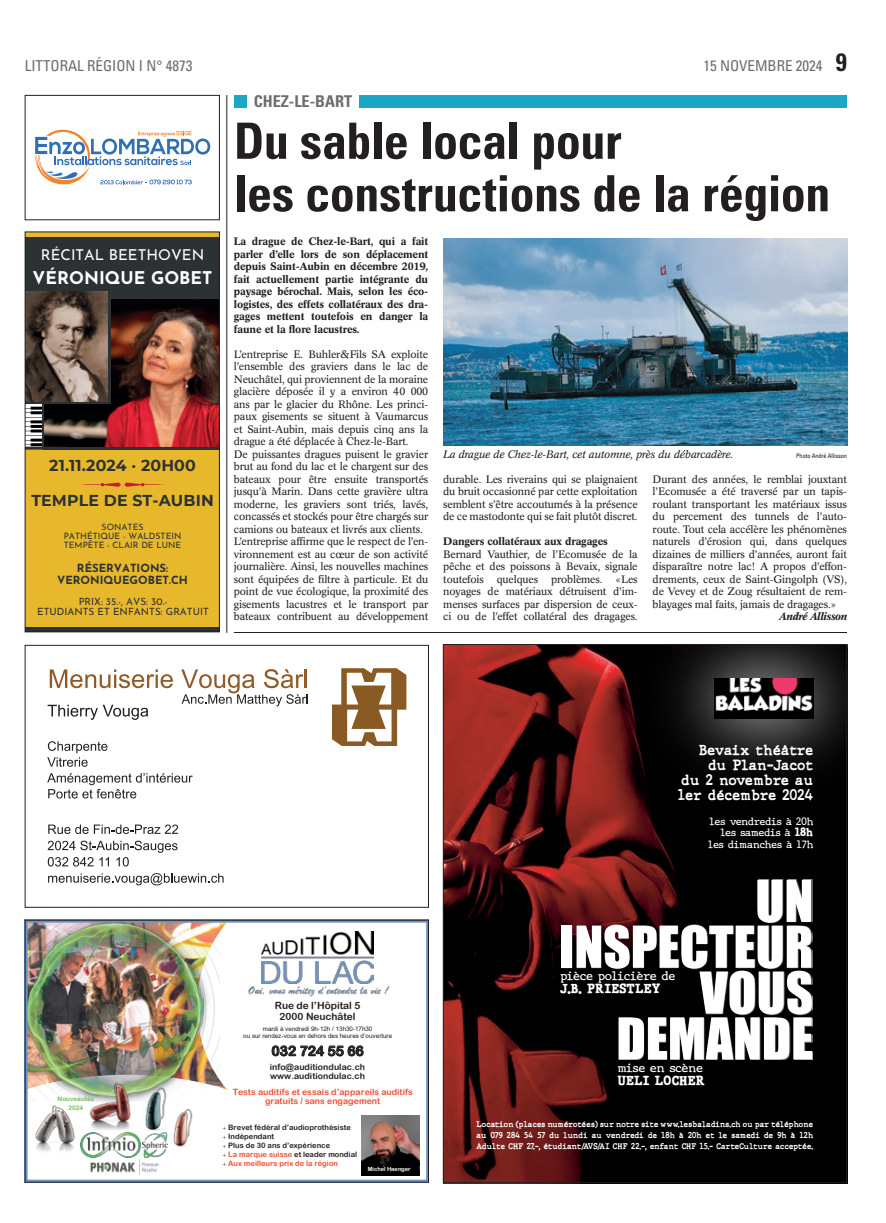
<style>
.page{position:relative;width:886px;height:1223px;background:#fff}
.page>*{position:absolute;margin:0;border:0;box-sizing:border-box;transform-origin:0 0}
.t1{font:53.12px/45.8px "Impact";color:#fff;text-align:right}
.t2{font:700 condensed 50px/52.5px "Univers";letter-spacing:-.01em;color:#231f20}
.t3{font:700 17.5px "Josefin Sans";color:#fff}
.t4{font:700 condensed 16.25px "Univers";color:#6c6d70}
.t5{font:700 15.75px "Montserrat";letter-spacing:.01em;color:#2c3133}
.t6{font:condensed 15px "Univers";color:#6c6d70}
.t7{font:15px "Josefin Sans";color:#fff}
.t8{font:700 14.38px/15px "JMH Typewriterdry";color:#fff;text-align:right}
.t9{font:13.75px "Arial Rounded MT Bold";letter-spacing:-.005em;color:#231f20}
.t10{font:11.75px "JMH Typewriterdry";color:#fff}
.t11{font:900 11.75px "JMH Typewriterdry";letter-spacing:.045em;color:#fff}
.t12{font:700 11.25px/11.2px "Josefin Sans";color:#2c3133;text-align:center}
.t13{font:10.62px/12.5px "Concorde BE";letter-spacing:-.015em;color:#231f20;text-align:justify}
.t14{font:500 10.62px/12.5px "Concorde BE";letter-spacing:-.015em;color:#231f20;text-align:justify}
.t15{font:italic 10.62px "Concorde BE";letter-spacing:-.015em;color:#231f20}
.t16{font:italic 500 10.62px "Concorde BE";letter-spacing:-.015em;color:#231f20}
.t17{font:10px/11.4px "JMH Typewriterdry";color:#fff;text-align:right}
.t18{font:10px/10px "Josefin Sans";color:#2c3133;text-align:center}
.t19{font:10px/11.5px "Arial Rounded MT Bold";color:#231f20;text-align:center}
.t20{font:8.75px/8.8px "Josefin Sans";color:#2c3133;text-align:center}
.t21{font:8.62px/9.4px "Arial Rounded MT Bold";letter-spacing:.005em;color:#ef4d35;text-align:center}
.t22{font:8.62px/9.4px "Arial Rounded MT Bold";color:#231f20}
.t23{font:700 8.12px/11.2px "JMH Typewriterdry";color:#fff;text-align:justify}
.t24{font:7.5px/9px "Arial Rounded MT Bold";color:#231f20}
.t25{font:6.25px/6.8px "Arial";letter-spacing:-.01em;color:#231f20;text-align:center}
.t26{font:condensed 6.25px "Univers";letter-spacing:-.015em;color:#231f20}
.t27{font:6.25px/8.5px "Arial Rounded MT Bold";color:#6bbd55;text-align:center}
.t28{font:5.75px "Arial Rounded MT Bold";letter-spacing:-.01em;color:#fff}
.s1{font-weight:700;font-size:25px;color:#231f20}
.s2{font-family:"Arial M1"}
.s3{color:#ef4d35}
.s4{font-weight:900;font-size:10.12px}
</style>
<div class="page">
<img style="left:445px;top:646px;width:400px;height:535px">
<img style="left:643px;top:646px;width:202px;height:149px">
<img style="left:714px;top:678px;width:99px;height:40px">
<img style="left:561px;top:880px;width:251px;height:179px">
<svg style="left:402px;top:921px;width:25px;height:259px"></svg>
<svg style="left:50px;top:669px;width:123px;height:19px"></svg>
<svg style="left:181px;top:669px;width:127px;height:37px"></svg>
<svg style="left:48px;top:704px;width:100px;height:16px"></svg>
<svg style="left:47px;top:741px;width:60px;height:25px"></svg>
<svg style="left:47px;top:773px;width:146px;height:25px"></svg>
<svg style="left:48px;top:824px;width:130px;height:10px"></svg>
<svg style="left:48px;top:840px;width:130px;height:26px"></svg>
<svg style="left:48px;top:873px;width:176px;height:12px"></svg>
<svg style="left:332px;top:668px;width:74px;height:78px"></svg>
<div style="left:25px;top:645px;width:404px;height:262px;border:1px solid #231f20"></div>
<hr style="left:234px;top:632px;width:613px;height:1px;background:#231f20">
<div style="left:234px;top:95px;width:13px;height:13px;background:#1aa7c6"></div>
<div style="left:359px;top:95px;width:488px;height:12px;background:#1aa7c6"></div>
<img style="left:443px;top:239px;width:404px;height:206px">
<svg style="left:35px;top:130px;width:175px;height:55px"></svg>
<div style="left:25px;top:95px;width:195px;height:125px;border:1px solid #231f20"></div>
<div style="left:25px;top:232px;width:194px;height:400px;background:#e7b82c"></div>
<svg style="left:27px;top:404px;width:15px;height:42px"></svg>
<div style="left:25px;top:238px;width:194px;height:165px;background:#2c3133"></div>
<img style="left:44px;top:299px;width:174px;height:148px">
<div style="left:25px;top:290px;width:86px;height:114px;background:linear-gradient(to right,#2c3133,#2c3133)"></div>
<img style="left:27px;top:292px;width:81px;height:110px">
<svg style="left:81px;top:482px;width:83px;height:5px"></svg>
<hr style="left:25px;top:446px;width:41px;height:3px;background:#2c3133">
<div style="left:25px;top:627px;width:194px;height:5px;background:#2c3133"></div>
<div style="left:25px;top:232px;width:195px;height:400px;border:1px solid #231f20"></div>
<hr style="left:226px;top:95px;width:1px;height:538px;background:#231f20">
<img style="left:25px;top:919px;width:377px;height:263px">
<h3 class="t6" style="left:25px;top:56px;width:169px">LITTORAL RÉGION I N° 4873</h3>
<h3 class="t6" style="left:703px;top:56px;width:145px">15 NOVEMBRE 2024 <span class="s1">9</span></h3>
<h3 class="t7" style="left:41px;top:242px;width:165px">RÉCITAL BEETHOVEN</h3>
<h3 class="t3" style="left:33px;top:262px;width:181px">VÉRONIQUE GOBET</h3>
<h3 class="t5" style="left:49px;top:454px;width:148px">21.11.2024 · 20H00</h3>
<h3 class="t5" style="left:31px;top:489px;width:184px">TEMPLE DE ST-AUBIN</h3>
<p class="t20" style="left:64px;top:522px;width:119px">SONATES<br>PATHÉTIQUE - WALDSTEIN<br>TEMPÊTE - CLAIR DE LUNE</p>
<p class="t12" style="left:57px;top:561px;width:132px">RÉSERVATIONS:<br>VERONIQUEGOBET.CH</p>
<p class="t18" style="left:37px;top:595px;width:173px">PRIX: 35.-, AVS: 30.-<br>ETUDIANTS ET ENFANTS: GRATUIT</p>
<h3 class="t4" style="left:254px;top:92px;width:100px">CHEZ-LE-BART</h3>
<h2 class="t2" style="left:234px;top:114px;width:598px">Du sable local pour<br>les constructions de la région</h2>
<p class="t14" style="left:234px;top:235px;width:196px">La drague de Chez-le-Bart, qui a fait parler d’elle lors de son déplacement depuis Saint-Aubin en décembre 2019, fait actuellement partie intégrante du paysage bérochal. Mais, selon les éco&shy;logistes, des effets collatéraux des dra&shy;gages mettent toutefois en danger la faune et la flore lacustres.</p>
<p class="t13" style="left:234px;top:348px;width:196px;text-align:left">L’entreprise E. Buhler&amp;Fils SA exploite l’ensemble des graviers dans le lac de Neuchâtel, qui proviennent de la moraine glacière déposée il y a environ 40 000 ans par le glacier du Rhône. Les princi&shy;paux gisements se situent à Vaumarcus et Saint-Aubin, mais depuis cinq ans la drague a été déplacée à Chez-le-Bart.<br>De puissantes dragues puisent le gravier brut au fond du lac et le chargent sur des bateaux pour être ensuite transportés jusqu’à Marin. Dans cette gravière ultra moderne, les graviers sont triés, lavés, concassés et stockés pour être chargés sur camions ou bateaux et livrés aux clients.<br>L’entreprise affirme que le respect de l’en&shy;vironnement est au cœur de son activité journalière. Ainsi, les nouvelles machines sont équipées de filtre à particule. Et du point de vue écologique, la proximité des gisements lacustres et le transport par bateaux contribuent au développement</p>
<p class="t15" style="left:443px;top:448px;width:292px">La drague de Chez-le-Bart, cet automne, près du débarcadère.</p>
<p class="t26" style="left:796px;top:451px;width:52px">Photo André Allisson</p>
<p class="t13" style="left:653px;top:473px;width:196px">Durant des années, le remblai jouxtant l’Ecomusée a été traversé par un tapis&shy;roulant transportant les matériaux issus du percement des tunnels de l’auto&shy;route. Tout cela accélère les phénomènes naturels d’érosion qui, dans quelques dizaines de milliers d’années, auront fait disparaître notre lac! A propos d’effon&shy;drements, ceux de Saint-Gingolph (VS), de Vevey et de Zoug résultaient de rem&shy;blayages mal faits, jamais de dragages.»</p>
<p class="t16" style="left:779px;top:610px;width:70px">André Allisson</p>
<p class="t13" style="left:443px;top:473px;width:196px">durable. Les riverains qui se plaignaient du bruit occasionné par cette exploitation semblent s’être accoutumés à la présence de ce mastodonte qui se fait plutôt discret.</p>
<p class="t14" style="left:443px;top:535px;width:166px">Dangers collatéraux aux dragages</p>
<p class="t13" style="left:443px;top:548px;width:196px">Bernard Vauthier, de l’Ecomusée de la pêche et des poissons à Bevaix, signale toutefois quelques problèmes. «Les noyages de matériaux détruisent d’im&shy;menses surfaces par dispersion de ceux&shy;ci ou de l’effet collatéral des dragages.</p>
<p class="t27" style="left:58px;top:1094px;width:38px">Nouveautés<br>2024</p>
<p class="t19" style="left:275px;top:999px;width:87px">Rue de l’Hôpital 5<br>2000 Neuchâtel</p>
<p class="t25" style="left:243px;top:1025px;width:150px">mardi à vendredi 9h-12h / 13h30-17h30<br>ou sur rendez-vous en dehors des heures d<span class="s2">’</span>ouverture</p>
<p class="t9" style="left:271px;top:1042px;width:94px">032 724 55 66</p>
<p class="t22" style="left:270px;top:1062px;width:97px">info@auditiondulac.ch www.auditiondulac.ch</p>
<p class="t21" style="left:233px;top:1086px;width:182px">Tests auditifs et essais d’appareils auditifs gratuits / sans engagement</p>
<p class="t24" style="left:228px;top:1122px;width:131px">Brevet fédéral d’audioprothésiste<br>Indépendant<br>Plus de 30 ans d’expérience<br><span class="s3">La marque suisse</span> et leader mondial<br><span class="s3">Aux meilleurs prix de la région</span></p>
<p class="t28" style="left:368px;top:1165px;width:44px">Michel Haenger</p>
<h3 class="t8" style="left:678px;top:743px;width:137px">Bevaix théâtre du Plan-Jacot<br>du 2 novembre au<br>1er décembre 2024</h3>
<p class="t17" style="left:708px;top:816px;width:107px">les vendredis à 20h les samedis à <span class="s4">18h </span>les dimanches à 17h</p>
<h1 class="t1" style="left:559px;top:876px;width:255px">UN<br>INSPECTEUR<br>VOUS<br>DEMANDE</h1>
<p class="t10" style="left:560px;top:969px;width:116px">pièce policière de</p>
<p class="t11" style="left:560px;top:980px;width:101px">J.B. PRIESTLEY</p>
<p class="t10" style="left:618px;top:1060px;width:87px">mise en scène</p>
<p class="t11" style="left:618px;top:1072px;width:89px">UELI LOCHER</p>
<p class="t23" style="left:476px;top:1119px;width:338px">Location (places numérotées) sur notre site www.lesbaladins.ch ou par téléphone au 079 284 54 57 du lundi au vendredi de 18h à 20h et le samedi de 9h à 12h Adulte CHF 27.-, étudiant/AVS/AI CHF 22.-, enfant CHF 15.- CarteCulture acceptée.</p>
</div>
